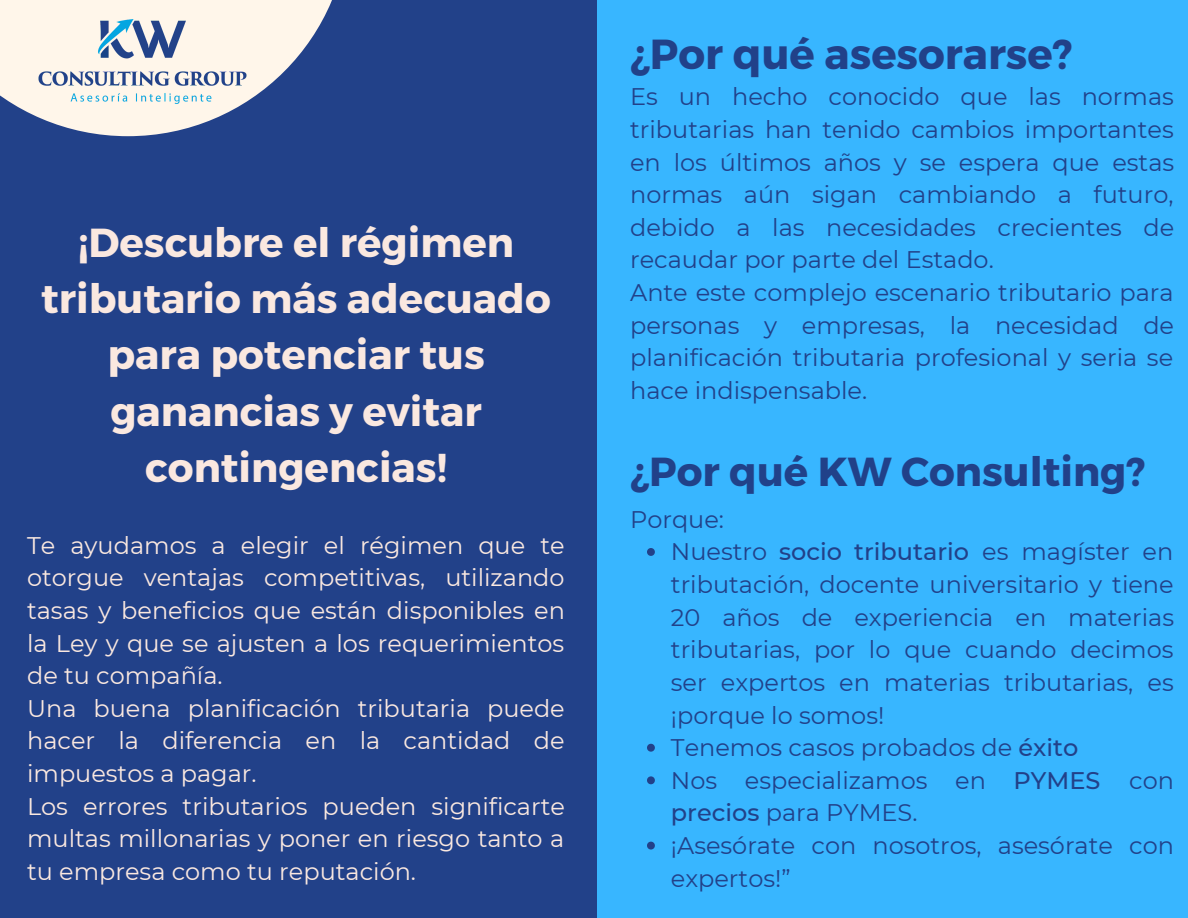
<style>
.page{position:relative;width:1188px;height:918px;background:#224189}
.page>*{position:absolute;margin:0;border:0;box-sizing:border-box;transform-origin:0 0}
.t1{font:700 42px "Montserrat";color:#214189}
.t2{font:700 40.5px/56.2px "Montserrat";color:#fae8e0;text-align:center}
.t3{font:700 40.5px "Montserrat";color:#214189}
.t4{font:24px/32.7px "Montserrat";color:#224189;text-align:justify}
.t5{font:24px/32.7px "Montserrat";color:#fae8e0;text-align:justify}
.s1{font-weight:500}
</style>
<div class="page">
<div style="left:597px;top:0;width:591px;height:918px;background:#38b6ff"></div>
<svg style="left:312px;top:0;width:20px;height:38px"></svg>
<img style="left:0;top:0;width:312px;height:137px">
<svg style="left:647px;top:548px;width:8px;height:8px"></svg>
<svg style="left:647px;top:744px;width:8px;height:8px"></svg>
<svg style="left:647px;top:776px;width:8px;height:8px"></svg>
<svg style="left:647px;top:842px;width:8px;height:8px"></svg>
<p class="t2" style="left:41px;top:212px;width:511px">¡Descubre el régimen tributario más adecuado para potenciar tus ganancias y evitar contingencias!</p>
<p class="t5" style="left:27px;top:529px;width:539px">Te ayudamos a elegir el régimen que te otorgue ventajas competitivas, utilizando tasas y beneficios que están disponibles en la Ley y que se ajusten a los requerimientos de tu compañía.</p>
<p class="t5" style="left:27px;top:692px;width:539px">Una buena planificación tributaria puede hacer la diferencia en la cantidad de impuestos a pagar.</p>
<p class="t5" style="left:27px;top:790px;width:539px">Los errores tributarios pueden significarte multas millonarias y poner en riesgo tanto a tu empresa como tu reputación.</p>
<p class="t1" style="left:630px;top:27px;width:444px">¿Por qué asesorarse?</p>
<p class="t4" style="left:630px;top:80px;width:546px">Es un hecho conocido que las normas tributarias han tenido cambios importantes en los últimos años y se espera que estas normas aún sigan cambiando a futuro, debido a las necesidades crecientes de recaudar por parte del Estado.</p>
<p class="t4" style="left:630px;top:276px;width:546px">Ante este complejo escenario tributario para personas y empresas, la necesidad de planificación tributaria profesional y seria se hace indispensable.</p>
<p class="t3" style="left:630px;top:445px;width:517px">¿Por qué KW Consulting?</p>
<p class="t4" style="left:630px;top:503px;width:95px">Porque:</p>
<p class="t4" style="left:671px;top:535px;width:505px">Nuestro <span class="s1">socio tributario</span> es magíster en tributación, docente universitario y tiene 20 años de experiencia en materias tributarias, por lo que cuando decimos ser expertos en materias tributarias, es ¡porque lo somos!</p>
<p class="t4" style="left:671px;top:731px;width:409px">Tenemos casos probados de <span class="s1">éxito</span></p>
<p class="t4" style="left:671px;top:764px;width:505px">Nos especializamos en <span class="s1">PYMES</span> con <span class="s1">precios</span> para PYMES.</p>
<p class="t4" style="left:671px;top:829px;width:505px">¡Asesórate con nosotros, asesórate con expertos!”</p>
</div>
